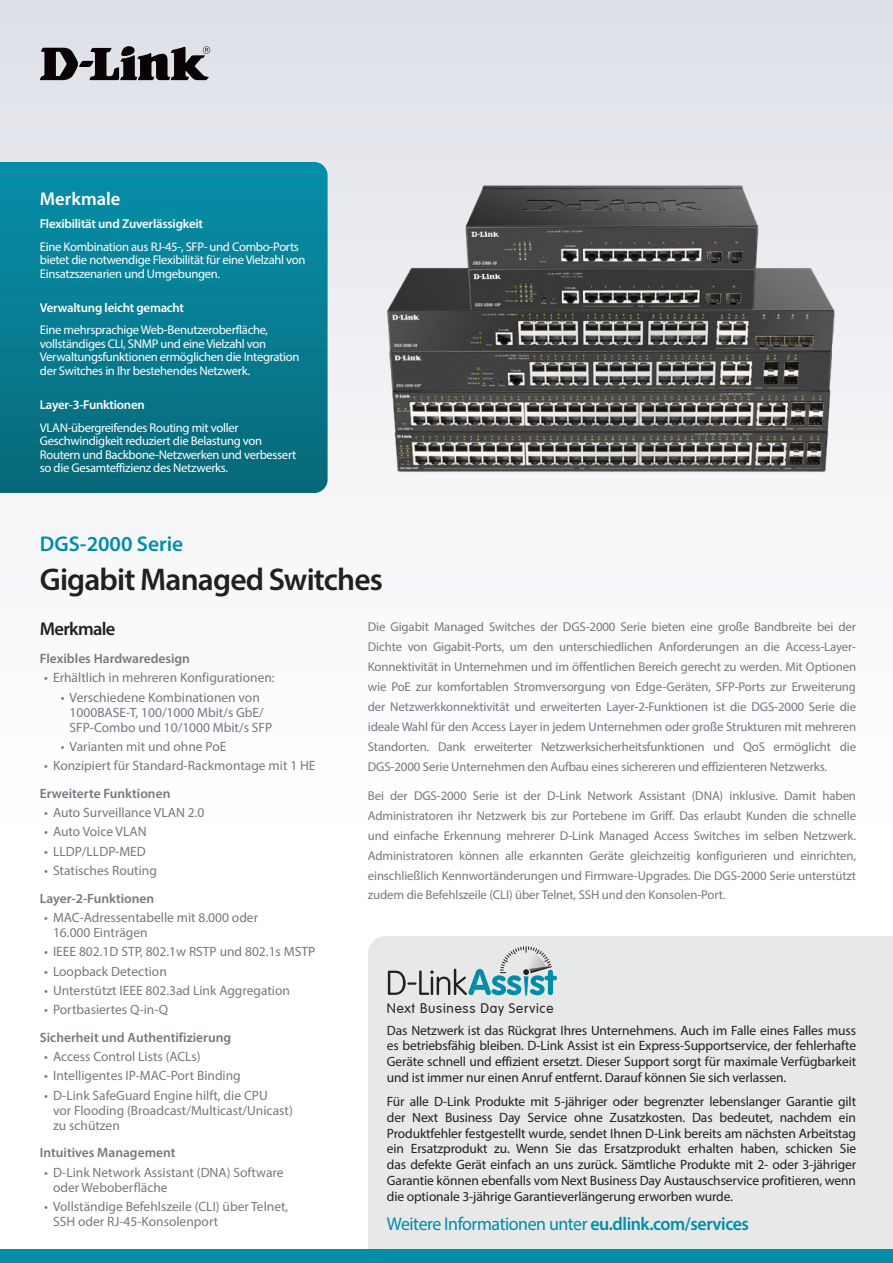
<style>
.page{position:relative;width:893px;height:1263px;background:#fff}
.page>*{position:absolute;margin:0;border:0;box-sizing:border-box;transform-origin:0 0}
.t1{font:600 31.5px "Myriad Pro";letter-spacing:-.025em;color:#231f20}
.t2{font:600 21.3px "Myriad Pro";color:#008da9}
.t3{font:18.6px "Myriad Pro";letter-spacing:-.025em;color:#008da9}
.Features_Title{font:600 18.6px "Myriad Pro";letter-spacing:-.04em;color:#231f20}
.Highlights_Title{font:600 18.6px "Myriad Pro";color:#fff}
.t4{font:300 13.65px "VAG Rounded";letter-spacing:.055em;color:#231f20}
.t5{font:13.5px/15.8px "Myriad Pro";letter-spacing:-.01em;color:#231f20;text-align:justify}
.t6{font:13.5px/15px "Myriad Pro";color:#75797d}
.Features_Category{font:600 13.5px "Myriad Pro";color:#75797d}
.Description_Text{font:12.9px/20px "Myriad Pro";letter-spacing:-.01em;color:#75797d;text-align:justify}
.Highlights_Category{font:600 12.9px "Myriad Pro";letter-spacing:-.015em;color:#fff}
.Highlights_Text{font:12.6px/13.5px "Myriad Pro";letter-spacing:-.025em;color:#fff}
.s1{font-weight:600}
</style>
<div class="page">
<svg style="left:0;top:0;width:893px;height:494px;background:#b5b6b9"></svg>
<svg style="left:0;top:162px;width:328px;height:331px;background:#077c91"></svg>
<svg style="left:40px;top:46px;width:170px;height:34px;background:#6b696d"></svg>
<div style="left:368px;top:936px;width:525px;height:313px;background:#e7e8e8"></div>
<svg style="left:388px;top:946px;width:169px;height:50px;background:#b9cbce"></svg>
<div style="left:0;top:1249px;width:893px;height:14px;background:#008da9"></div>
<p class="Highlights_Title" style="left:40px;top:187px;width:82px">Merkmale</p>
<p class="Highlights_Category" style="left:40px;top:216px;width:165px">Flexibilität und Zuverlässigkeit</p>
<p class="Highlights_Text" style="left:40px;top:239px;width:267px">Eine Kombination aus RJ-45-, SFP- und Combo-Ports bietet die notwendige Flexibilität für eine Vielzahl von<br>Einsatzszenarien und Umgebungen.</p>
<p class="Highlights_Category" style="left:40px;top:299px;width:146px">Verwaltung leicht gemacht</p>
<p class="Highlights_Text" style="left:40px;top:323px;width:261px">Eine mehrsprachige Web-Benutzeroberfläche, vollständiges CLI, SNMP und eine Vielzahl von Verwaltungsfunktionen ermöglichen die Integration der Switches in Ihr bestehendes Netzwerk.</p>
<p class="Highlights_Category" style="left:40px;top:397px;width:106px">Layer-3-Funktionen</p>
<p class="Highlights_Text" style="left:40px;top:421px;width:258px">VLAN-übergreifendes Routing mit voller Geschwindigkeit reduziert die Belastung von Routern und Backbone-Netzwerken und verbessert so die Gesamteffizienz des Netzwerks.</p>
<h2 class="t2" style="left:40px;top:530px;width:145px">DGS-2000 Serie</h2>
<h1 class="t1" style="left:40px;top:559px;width:345px">Gigabit Managed Switches</h1>
<p class="Features_Title" style="left:40px;top:617px;width:77px">Merkmale</p>
<p class="Features_Category" style="left:40px;top:650px;width:152px">Flexibles Hardwaredesign</p>
<p class="t6" style="left:44px;top:670px;width:232px">• Erhältlich in mehreren Konfigurationen:</p>
<p class="t6" style="left:70px;top:689px;width:204px;text-indent:-9px">• Verschiedene Kombinationen von<br>1000BASE-T, 100/1000 Mbit/s GbE/<br>SFP-Combo und 10/1000 Mbit/s SFP</p>
<p class="t6" style="left:61px;top:739px;width:167px">• Varianten mit und ohne PoE</p>
<p class="t6" style="left:44px;top:758px;width:273px">• Konzipiert für Standard-Rackmontage mit 1 HE</p>
<p class="Features_Category" style="left:40px;top:785px;width:132px">Erweiterte Funktionen</p>
<p class="t6" style="left:44px;top:805px;width:162px">• Auto Surveillance VLAN 2.0</p>
<p class="t6" style="left:44px;top:824px;width:104px">• Auto Voice VLAN</p>
<p class="t6" style="left:44px;top:843px;width:103px">• LLDP/LLDP-MED</p>
<p class="t6" style="left:44px;top:863px;width:114px">• Statisches Routing</p>
<p class="Features_Category" style="left:40px;top:890px;width:116px">Layer-2-Funktionen</p>
<p class="t6" style="left:53px;top:910px;width:207px;text-indent:-9px">• MAC-Adressentabelle mit 8.000 oder<br>16.000 Einträgen</p>
<p class="t6" style="left:44px;top:944px;width:273px">• IEEE 802.1D STP, 802.1w RSTP und 802.1s MSTP</p>
<p class="t6" style="left:44px;top:963px;width:124px">• Loopback Detection</p>
<p class="t6" style="left:44px;top:982px;width:247px">• Unterstützt IEEE 802.3ad Link Aggregation</p>
<p class="t6" style="left:44px;top:1002px;width:125px">• Portbasiertes Q-in-Q</p>
<p class="Features_Category" style="left:40px;top:1029px;width:193px">Sicherheit und Authentifizierung</p>
<p class="t6" style="left:44px;top:1049px;width:158px">• Access Control Lists (ACLs)</p>
<p class="t6" style="left:44px;top:1068px;width:198px">• Intelligentes IP-MAC-Port Binding</p>
<p class="t6" style="left:53px;top:1087px;width:241px;text-indent:-9px">• D-Link SafeGuard Engine hilft, die CPU<br>vor Flooding (Broadcast/Multicast/Unicast) zu schützen</p>
<p class="Features_Category" style="left:40px;top:1144px;width:137px">Intuitives Management</p>
<p class="t6" style="left:53px;top:1164px;width:232px;text-indent:-9px">• D-Link Network Assistant (DNA) Software oder Weboberfläche</p>
<p class="t6" style="left:53px;top:1198px;width:237px;text-indent:-9px">• Vollständige Befehlszeile (CLI) über Telnet,<br>SSH oder RJ-45-Konsolenport</p>
<p class="Description_Text" style="left:368px;top:617px;width:490px">Die Gigabit Managed Switches der DGS-2000 Serie bieten eine große Bandbreite bei der Dichte von Gigabit-Ports, um den unterschiedlichen Anforderungen an die Access-Layer-Konnektivität in Unternehmen und im öffentlichen Bereich gerecht zu werden. Mit Optionen wie PoE zur komfortablen Stromversorgung von Edge-Geräten, SFP-Ports zur Erweiterung der Netzwerkkonnektivität und erweiterten Layer-2-Funktionen ist die DGS-2000 Serie die ideale Wahl für den Access Layer in jedem Unternehmen oder große Strukturen mit mehreren Standorten. Dank erweiterter Netzwerksicherheitsfunktionen und QoS ermöglicht die DGS-2000 Serie Unternehmen den Aufbau eines sichereren und effizienteren Netzwerks.</p>
<p class="Description_Text" style="left:368px;top:785px;width:490px">Bei der DGS-2000 Serie ist der D-Link Network Assistant (DNA) inklusive. Damit haben Administratoren ihr Netzwerk bis zur Portebene im Griff. Das erlaubt Kunden die schnelle und einfache Erkennung mehrerer D-Link Managed Access Switches im selben Netzwerk.<br>Administratoren können alle erkannten Geräte gleichzeitig konfigurieren und einrichten, einschließlich Kennwortänderungen und Firmware-Upgrades. Die DGS-2000 Serie unterstützt zudem die Befehlszeile (CLI) über Telnet, SSH und den Konsolen-Port.</p>
<p class="t4" style="left:387px;top:1000px;width:168px">Next Business Day Service</p>
<p class="t5" style="left:387px;top:1022px;width:471px">Das Netzwerk ist das Rückgrat Ihres Unternehmens. Auch im Falle eines Falles muss es betriebsfähig bleiben. D-Link Assist ist ein Express-Supportservice, der fehlerhafte Geräte schnell und effizient ersetzt. Dieser Support sorgt für maximale Verfügbarkeit und ist immer nur einen Anruf entfernt. Darauf können Sie sich verlassen.</p>
<p class="t5" style="left:387px;top:1093px;width:471px">Für alle D-Link Produkte mit 5-jähriger oder begrenzter lebenslanger Garantie gilt der Next Business Day Service ohne Zusatzkosten. Das bedeutet, nachdem ein Produktfehler festgestellt wurde, sendet Ihnen D-Link bereits am nächsten Arbeitstag ein Ersatzprodukt zu. Wenn Sie das Ersatzprodukt erhalten haben, schicken Sie das defekte Gerät einfach an uns zurück. Sämtliche Produkte mit 2- oder 3-jähriger Garantie können ebenfalls vom Next Business Day Austauschservice profitieren, wenn die optionale 3-jährige Garantieverlängerung erworben wurde.</p>
<p class="t3" style="left:387px;top:1212px;width:364px">Weitere Informationen unter <span class="s1">eu.dlink.com/services</span></p>
</div>
